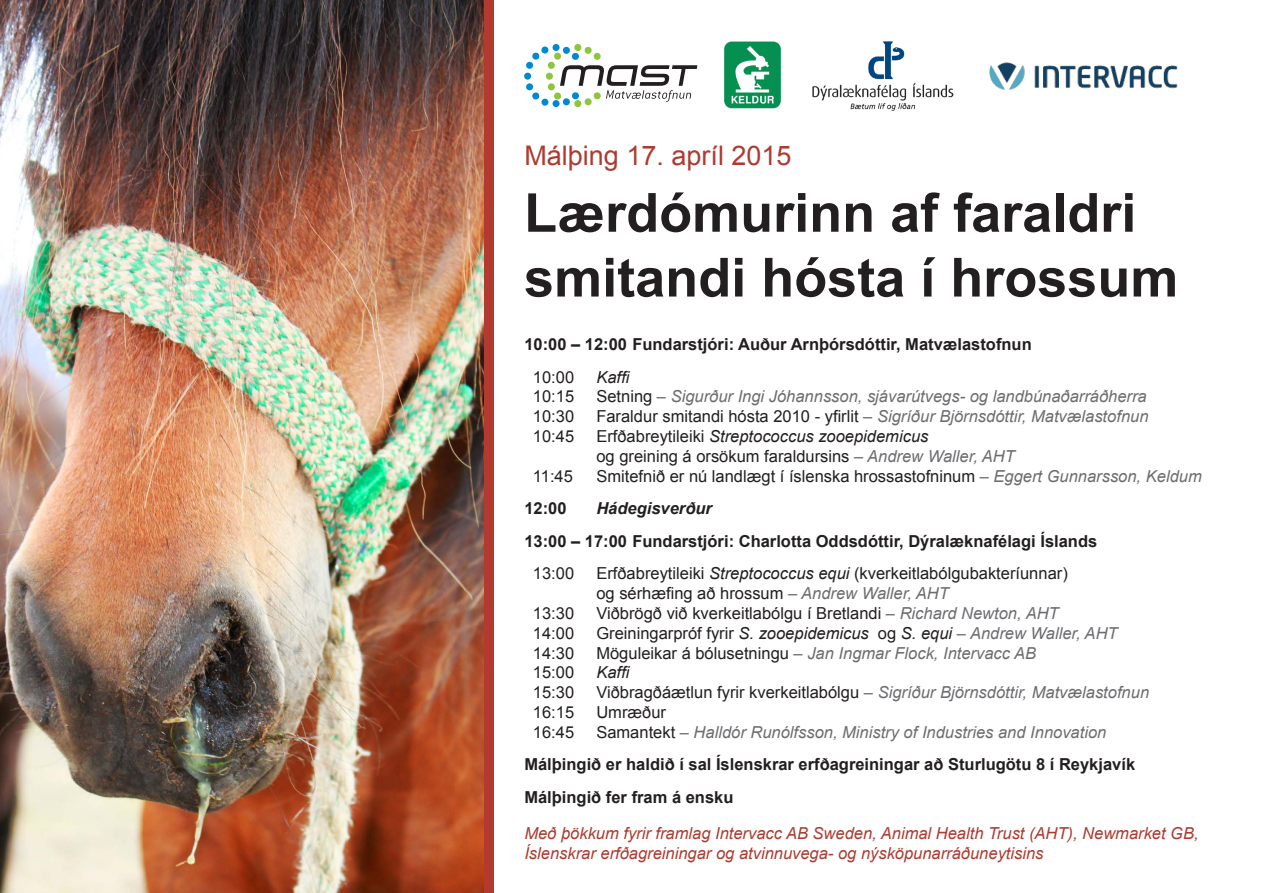
<style>
.page{position:relative;width:1263px;height:893px;background:#fff}
.page>*{position:absolute;margin:0;border:0;box-sizing:border-box;transform-origin:0 0}
.t1{font:700 54px/64.8px "Arial";color:#231f20}
.t2{font:27px "Arial";color:#ae3b30}
.t3{font:16.5px/19.8px "Arial";color:#231f20}
.t4{font:italic 16.5px "Arial";color:#6c6d70}
.t5{font:700 16.5px "Arial";color:#231f20}
.t6{font:italic 16.5px/19.8px "Arial";color:#ae3b30}
.t7{font:italic 16.5px "Arial";color:#231f20}
.t8{font:italic 700 16.5px "Arial";color:#231f20}
.s1{font-style:normal;color:#231f20}
.s2{font-style:normal}
.s3{font-style:italic;color:#6c6d70}
.s4{font-style:italic}
</style>
<div class="page">
<img style="left:0;top:0;width:484px;height:893px">
<div style="left:484px;top:0;width:10px;height:893px;background:#b33a2f"></div>
<img style="left:989px;top:62px;width:189px;height:28px">
<img style="left:812px;top:41px;width:142px;height:70px">
<img style="left:724px;top:41px;width:57px;height:68px">
<svg style="left:526px;top:46px;width:171px;height:60px"></svg>
<p class="t2" style="left:524px;top:138px;width:269px">Málþing 17. apríl 2015</p>
<p class="t1" style="left:524px;top:182px;width:656px">Lærdómurinn af faraldri smitandi hósta í hrossum</p>
<p class="t5" style="left:524px;top:333px;width:509px">10:00 – 12:00 Fundarstjóri: Auður Arnþórsdóttir, Matvælastofnun</p>
<p class="t3" style="left:533px;top:367px;width:43px">10:00</p>
<p class="t7" style="left:596px;top:366px;width:35px">Kaffi</p>
<p class="t3" style="left:533px;top:387px;width:43px">10:15</p>
<p class="t4" style="left:596px;top:386px;width:552px"><span class="s1">Setning</span> – Sigurður Ingi Jóhannsson, sjávarútvegs- og landbúnaðarráðherra</p>
<p class="t3" style="left:533px;top:407px;width:43px">10:30</p>
<p class="t4" style="left:596px;top:406px;width:554px"><span class="s1">Faraldur smitandi hósta 2010 - yfirlit</span> – Sigríður Björnsdóttir, Matvælastofnun</p>
<p class="t3" style="left:533px;top:426px;width:43px">10:45</p>
<p class="t7" style="left:596px;top:426px;width:333px"><span class="s2">Erfðabreytileiki</span> Streptococcus zooepidemicus</p>
<p class="t3" style="left:596px;top:446px;width:420px">og greining á orsökum faraldursins <span class="s3">– Andrew Waller, AHT</span></p>
<p class="t3" style="left:533px;top:466px;width:42px">11:45</p>
<p class="t3" style="left:596px;top:466px;width:607px">Smitefnið er nú landlægt í íslenska hrossastofninum <span class="s3">– Eggert Gunnarsson, Keldum</span></p>
<p class="t5" style="left:524px;top:497px;width:44px">12:00</p>
<p class="t8" style="left:596px;top:497px;width:117px">Hádegisverður</p>
<p class="t5" style="left:524px;top:530px;width:574px">13:00 – 17:00 Fundarstjóri: Charlotta Oddsdóttir, Dýralæknafélagi Íslands</p>
<p class="t3" style="left:533px;top:564px;width:43px">13:00</p>
<p class="t3" style="left:596px;top:564px;width:473px">Erfðabreytileiki <span class="s4">Streptococcus equi</span> (kverkeitlabólgubakteríunnar) og sérhæfing að hrossum <span class="s3">– Andrew Waller, AHT</span></p>
<p class="t3" style="left:533px;top:603px;width:43px">13:30</p>
<p class="t3" style="left:596px;top:603px;width:464px">Viðbrögð við kverkeitlabólgu í Bretlandi <span class="s3">– Richard Newton, AHT</span></p>
<p class="t3" style="left:533px;top:623px;width:43px">14:00</p>
<p class="t3" style="left:596px;top:623px;width:523px">Greiningarpróf fyrir <span class="s4">S. zooepidemicus</span> og <span class="s4">S. equi</span> <span class="s3">– Andrew Waller, AHT</span></p>
<p class="t3" style="left:533px;top:643px;width:43px">14:30</p>
<p class="t4" style="left:596px;top:642px;width:441px"><span class="s1">Möguleikar á bólusetningu</span> – Jan Ingmar Flock, Intervacc AB</p>
<p class="t3" style="left:533px;top:663px;width:43px">15:00</p>
<p class="t7" style="left:596px;top:662px;width:35px">Kaffi</p>
<p class="t3" style="left:533px;top:683px;width:43px">15:30</p>
<p class="t4" style="left:596px;top:682px;width:554px"><span class="s1">Viðbragðáætlun fyrir kverkeitlabólgu</span> – Sigríður Björnsdóttir, Matvælastofnun</p>
<p class="t3" style="left:533px;top:702px;width:43px">16:15</p>
<p class="t3" style="left:596px;top:702px;width:71px">Umræður</p>
<p class="t3" style="left:533px;top:722px;width:43px">16:45</p>
<p class="t4" style="left:596px;top:721px;width:511px"><span class="s1">Samantekt</span> – Halldór Runólfsson, Ministry of Industries and Innovation</p>
<p class="t5" style="left:524px;top:753px;width:612px">Málþingið er haldið í sal Íslenskrar erfðagreiningar að Sturlugötu 8 í Reykjavík</p>
<p class="t5" style="left:524px;top:786px;width:211px">Málþingið fer fram á ensku</p>
<p class="t6" style="left:524px;top:824px;width:676px">Með þökkum fyrir framlag Intervacc AB Sweden, Animal Health Trust (AHT), Newmarket GB,<br>Íslenskrar erfðagreiningar og atvinnuvega- og nýsköpunarráðuneytisins</p>
</div>
